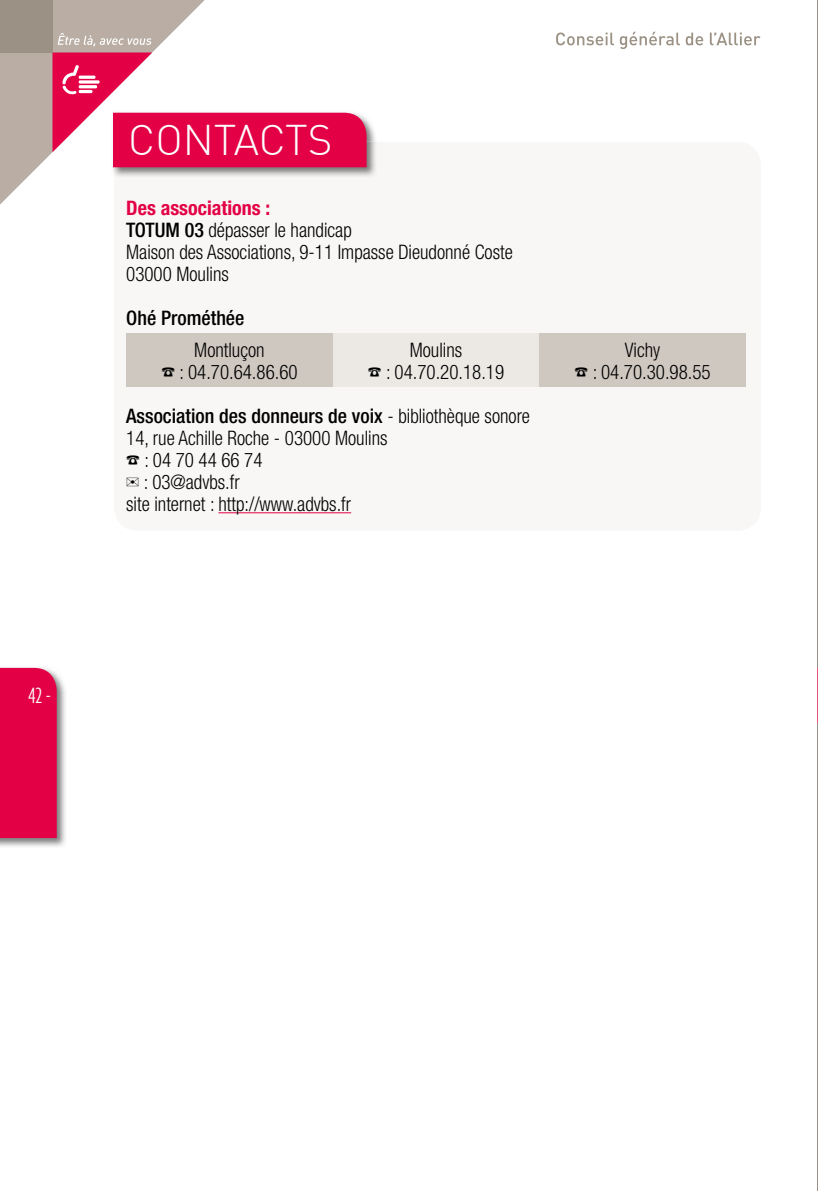
<style>
.page{position:relative;width:823px;height:1191px;background:#fff}
.page>*{position:absolute;margin:0;border:0;box-sizing:border-box;transform-origin:0 0}
.t1{font:300 42px "DIN";color:#fff}
.t2{font:300 extra-condensed 24px "Agenda";color:#fff}
.t3{font:300 condensed 20px/22px "Helvetica Neue";color:#000;text-align:center;scale:.95 1}
.t4{font:500 condensed 20px "Helvetica Neue";color:#000}
.s1{font-weight:700;color:#e30045}
.s2{font-weight:500}
</style>
<div class="page">
<hr style="left:816px;top:0;width:1px;height:1191px;background:#9b9184">
<svg style="left:0;top:0;width:204px;height:204px;fill:#baaea4"></svg>
<div style="left:0;top:0;width:52px;height:52px;background:#9b9184"></div>
<svg style="left:556px;top:33px;width:57px;height:12px"></svg>
<svg style="left:619px;top:32px;width:60px;height:17px"></svg>
<svg style="left:685px;top:33px;width:17px;height:12px"></svg>
<svg style="left:709px;top:33px;width:51px;height:12px"></svg>
<img style="left:0;top:667px;width:65px;height:180px">
<div style="left:0;top:668px;width:57px;height:170px;background:#e30045"></div>
<hr style="left:816px;top:668px;width:1px;height:54px;background:#e85276">
<div style="left:114px;top:142px;width:646px;height:389px;background:#f8f7f5;border-radius:24px"></div>
<img style="left:114px;top:142px;width:261px;height:34px">
<svg style="left:52px;top:33px;width:314px;height:134px"></svg>
<hr style="left:218px;top:512px;width:133px;height:1px;background:#e30045">
<div style="left:126px;top:333px;width:206px;height:54px;background:#cfc8c0"></div>
<div style="left:332px;top:333px;width:207px;height:54px;background:#ece9e5"></div>
<div style="left:539px;top:333px;width:206px;height:54px;background:#cfc8c0"></div>
<p class="t2" style="left:29px;top:682px;width:24px">42 -</p>
<h1 class="t1" style="left:128px;top:114px;width:205px">CONTACTS</h1>
<p class="t3" style="left:126px;top:196px;width:408px;text-align:left"><span class="s1">Des associations :<br></span><span class="s2">TOTUM 03</span> dépasser le handicap<br>Maison des Associations, 9-11 Impasse Dieudonné Coste<br>03000 Moulins</p>
<p class="t4" style="left:126px;top:306px;width:120px">Ohé Prométhée</p>
<p class="t3" style="left:161px;top:338px;width:145px">Montluçon<br>☎ : 04.70.64.86.60</p>
<p class="t3" style="left:368px;top:338px;width:145px">Moulins<br>☎ : 04.70.20.18.19</p>
<p class="t3" style="left:574px;top:338px;width:145px">Vichy<br>☎ : 04.70.30.98.55</p>
<p class="t3" style="left:126px;top:404px;width:426px;text-align:left"><span class="s2">Association des donneurs de voix</span> - bibliothèque sonore<br>14, rue Achille Roche - 03000 Moulins<br>☎ : 04 70 44 66 74<br>✉ : 03@advbs.fr<br>site internet : http://www.advbs.fr</p>
</div>
